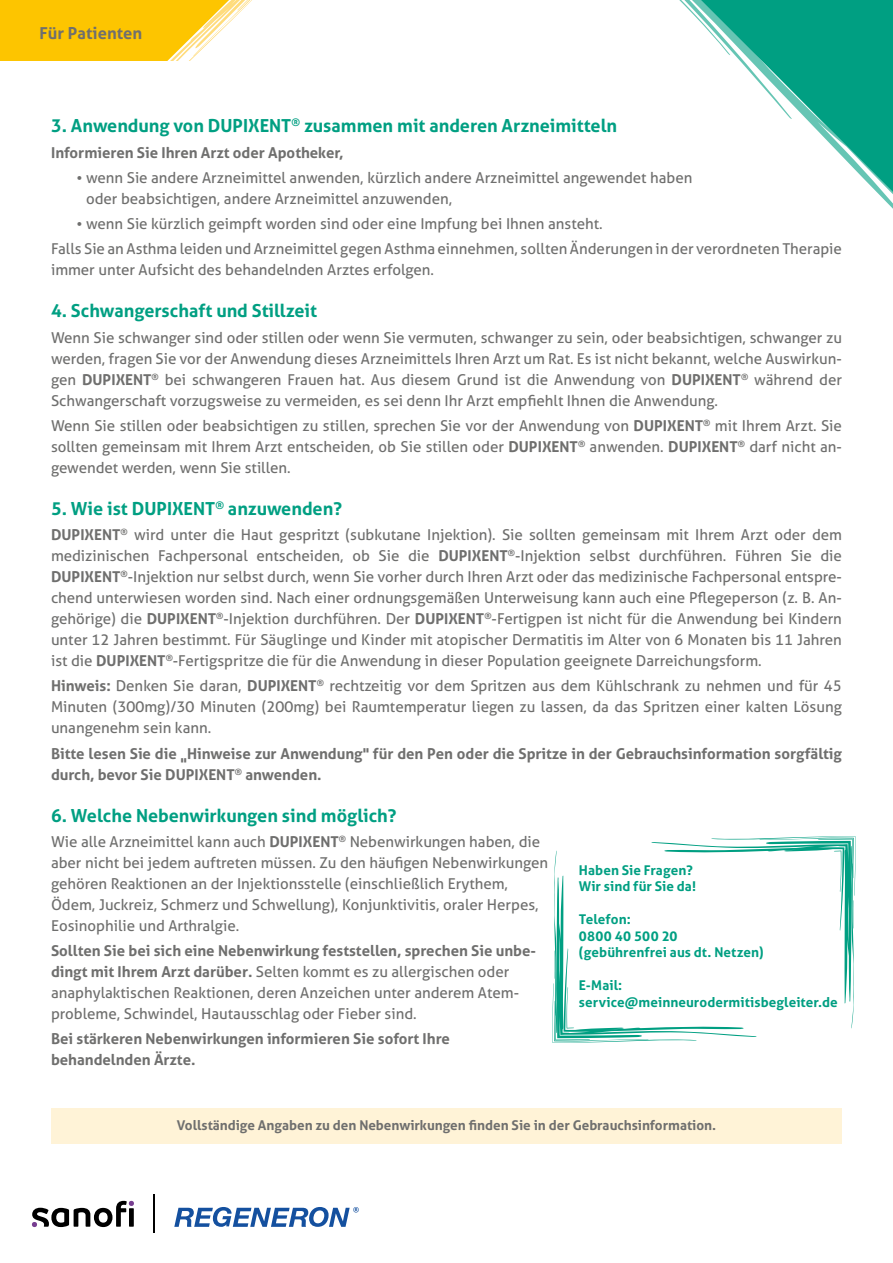
<style>
.page{position:relative;width:893px;height:1263px;background:#fff}
.page>*{position:absolute;margin:0;border:0;box-sizing:border-box;transform-origin:0 0}
.t1{font:700 18px "Aller";color:#009f82}
.t2{font:700 16.5px "Aller";letter-spacing:.005em;color:#6f6f6e}
.t3{font:15px/21px "Aller";color:#6f6f6e}
.t4{font:700 15px/21px "Aller";color:#6f6f6e}
.t5{font:700 13.5px/16.5px "Aller";letter-spacing:.005em;color:#009f82}
.t6{font:700 13.5px "Aller";color:#6f6f6e}
.s1{font-weight:700}
</style>
<div class="page">
<div style="left:51px;top:1108px;width:791px;height:35px;background:#fff3d7"></div>
<svg style="left:552px;top:836px;width:303px;height:207px"></svg>
<svg style="left:679px;top:0;width:214px;height:209px"></svg>
<svg style="left:0;top:0;width:252px;height:61px;background:#fdcf2f"></svg>
<svg style="left:32px;top:1201px;width:102px;height:26px"></svg>
<svg style="left:174px;top:1207px;width:185px;height:20px"></svg>
<hr style="left:153px;top:1194px;width:1px;height:39px;background:#000">
<p class="t2" style="left:40px;top:23px;width:104px">Für Patienten</p>
<p class="t1" style="left:51px;top:114px;width:568px">3. Anwendung von DUPIXENT<sup>®</sup> zusammen mit anderen Arzneimitteln</p>
<p class="t4" style="left:51px;top:142px;width:294px">Informieren Sie Ihren Arzt oder Apotheker,</p>
<p class="t3" style="left:86px;top:167px;width:608px;text-indent:-10px">• wenn Sie andere Arzneimittel anwenden, kürzlich andere Arzneimittel angewendet haben oder beabsichtigen, andere Arzneimittel anzuwenden,</p>
<p class="t3" style="left:51px;top:211px;width:792px;line-height:25.2px;text-indent:26px">• wenn Sie kürzlich geimpft worden sind oder eine Impfung bei Ihnen ansteht.<br>Falls Sie an Asthma leiden und Arzneimittel gegen Asthma einnehmen, sollten Änderungen in der verordneten Therapie</p>
<p class="t3" style="left:51px;top:259px;width:385px">immer unter Aufsicht des behandelnden Arztes erfolgen.</p>
<p class="t1" style="left:51px;top:299px;width:267px">4. Schwangerschaft und Stillzeit</p>
<p class="t3" style="left:51px;top:327px;width:792px;text-align:justify">Wenn Sie schwanger sind oder stillen oder wenn Sie vermuten, schwanger zu sein, oder beabsichtigen, schwanger zu werden, fragen Sie vor der Anwendung dieses Arzneimittels Ihren Arzt um Rat. Es ist nicht bekannt, welche Auswirkun&shy;gen <span class="s1">DUPIXENT</span><sup>®</sup> bei schwangeren Frauen hat. Aus diesem Grund ist die Anwendung von <span class="s1">DUPIXENT</span><sup>®</sup> während der Schwangerschaft vorzugsweise zu vermeiden, es sei denn Ihr Arzt empfiehlt Ihnen die Anwendung.</p>
<p class="t3" style="left:51px;top:415px;width:792px;text-align:justify">Wenn Sie stillen oder beabsichtigen zu stillen, sprechen Sie vor der Anwendung von <span class="s1">DUPIXENT</span><sup>®</sup> mit Ihrem Arzt. Sie sollten gemeinsam mit Ihrem Arzt entscheiden, ob Sie stillen oder <span class="s1">DUPIXENT</span><sup>®</sup> anwenden. <span class="s1">DUPIXENT</span><sup>®</sup> darf nicht an&shy;gewendet werden, wenn Sie stillen.</p>
<p class="t1" style="left:51px;top:497px;width:292px">5. Wie ist DUPIXENT<sup>®</sup> anzuwenden?</p>
<p class="t3" style="left:51px;top:524px;width:792px;text-align:justify"><span class="s1">DUPIXENT</span><sup>®</sup> wird unter die Haut gespritzt (subkutane Injektion). Sie sollten gemeinsam mit Ihrem Arzt oder dem medizinischen Fachpersonal entscheiden, ob Sie die <span class="s1">DUPIXENT</span><sup>®</sup>-Injektion selbst durchführen. Führen Sie die <span class="s1">DUPIXENT</span><sup>®</sup>-Injektion nur selbst durch, wenn Sie vorher durch Ihren Arzt oder das medizinische Fachpersonal entspre&shy;chend unterwiesen worden sind. Nach einer ordnungsgemäßen Unterweisung kann auch eine Pflegeperson (z. B. An&shy;gehörige) die <span class="s1">DUPIXENT</span><sup>®</sup>-Injektion durchführen. Der <span class="s1">DUPIXENT</span><sup>®</sup>-Fertigpen ist nicht für die Anwendung bei Kindern unter 12 Jahren bestimmt. Für Säuglinge und Kinder mit atopischer Dermatitis im Alter von 6 Monaten bis 11 Jahren ist die <span class="s1">DUPIXENT</span><sup>®</sup>-Fertigspritze die für die Anwendung in dieser Population geeignete Darreichungsform.</p>
<p class="t3" style="left:51px;top:675px;width:792px;text-align:justify"><span class="s1">Hinweis:</span> Denken Sie daran, <span class="s1">DUPIXENT</span><sup>®</sup> rechtzeitig vor dem Spritzen aus dem Kühlschrank zu nehmen und für 45<br>Minuten (300mg)/30 Minuten (200mg) bei Raumtemperatur liegen zu lassen, da das Spritzen einer kalten Lösung unangenehm sein kann.</p>
<p class="t4" style="left:51px;top:743px;width:127px">Bitte lesen Sie die</p>
<p class="t4" style="left:181px;top:753px;width:8px">"</p>
<p class="t4" style="left:51px;top:743px;width:792px;text-indent:136px">Hinweise zur Anwendung" für den Pen oder die Spritze in der Gebrauchsinformation sorgfältig durch, bevor Sie DUPIXENT<sup>®</sup> anwenden.</p>
<p class="t1" style="left:51px;top:804px;width:347px">6. Welche Nebenwirkungen sind möglich?</p>
<p class="t3" style="left:51px;top:831px;width:499px">Wie alle Arzneimittel kann auch <span class="s1">DUPIXENT</span><sup>®</sup> Nebenwirkungen haben, die aber nicht bei jedem auftreten müssen. Zu den häufigen Nebenwirkungen gehören Reaktionen an der Injektionsstelle (einschließlich Erythem, Ödem, Juckreiz, Schmerz und Schwellung), Konjunktivitis, oraler Herpes, Eosinophilie und Arthralgie.</p>
<p class="t3" style="left:51px;top:940px;width:486px"><span class="s1">Sollten Sie bei sich eine Nebenwirkung feststellen, sprechen Sie unbe&shy;dingt mit Ihrem Arzt darüber.</span> Selten kommt es zu allergischen oder anaphylaktischen Reaktionen, deren Anzeichen unter anderem Atem&shy;probleme, Schwindel, Hautausschlag oder Fieber sind.</p>
<p class="t4" style="left:51px;top:1028px;width:400px">Bei stärkeren Nebenwirkungen informieren Sie sofort Ihre behandelnden Ärzte.</p>
<p class="t5" style="left:579px;top:861px;width:119px">Haben Sie Fragen?<br>Wir sind für Sie da!</p>
<p class="t5" style="left:579px;top:911px;width:186px">Telefon:<br>0800 40 500 20 (gebührenfrei aus dt. Netzen)</p>
<p class="t5" style="left:579px;top:977px;width:260px">E-Mail: service@meinneurodermitisbegleiter.de</p>
<p class="t6" style="left:177px;top:1117px;width:541px">Vollständige Angaben zu den Nebenwirkungen finden Sie in der Gebrauchsinformation.</p>
</div>
